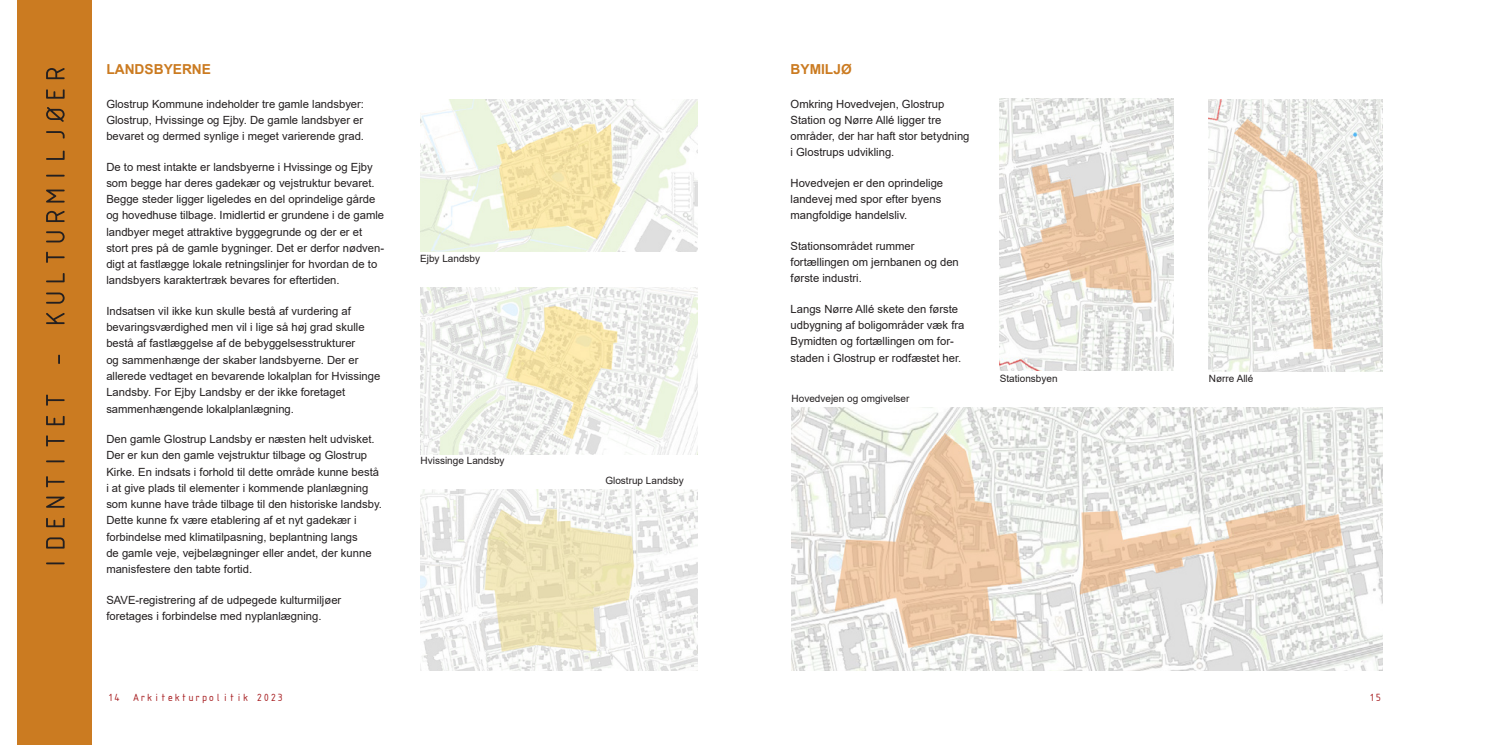
<style>
.page{position:relative;width:1489px;height:745px;background:#fff}
.page>*{position:absolute;margin:0;border:0;box-sizing:border-box;transform-origin:0 0}
.RUBRIK_ORANGE{font:700 13.75px "Arial";color:#cb7b21}
.BRØDTEKST{font:11.25px/16.2px "Arial";color:#231f20}
.t1{font:11.25px "ISOCTEUR";letter-spacing:-.1em;color:#a61c1f}
.BILLEDTEKST{font:10px "Arial";color:#231f20}
</style>
<div class="page">
<img style="left:420px;top:99px;width:277px;height:153px">
<img style="left:420px;top:287px;width:277px;height:167px">
<img style="left:791px;top:407px;width:591px;height:263px">
<img style="left:1208px;top:99px;width:174px;height:272px">
<img style="left:420px;top:489px;width:278px;height:181px">
<img style="left:999px;top:98px;width:174px;height:272px">
<div style="left:18px;top:0;width:74px;height:744px;background:#cb7b21"></div>
<svg style="left:46px;top:68px;width:19px;height:496px"></svg>
<p class="RUBRIK_ORANGE" style="left:106px;top:59px;width:106px">LANDSBYERNE</p>
<p class="RUBRIK_ORANGE" style="left:790px;top:59px;width:63px">BYMILJØ</p>
<p class="BRØDTEKST" style="left:790px;top:95px;width:180px">Omkring Hovedvejen, Glostrup<br>Station og Nørre Allé ligger tre områder, der har haft stor betydning i Glostrups udvikling.</p>
<p class="BRØDTEKST" style="left:790px;top:174px;width:154px">Hovedvejen er den oprindelige landevej med spor efter byens mangfoldige handelsliv.</p>
<p class="BRØDTEKST" style="left:790px;top:237px;width:170px">Stationsområdet rummer fortællingen om jernbanen og den første industri.</p>
<p class="BRØDTEKST" style="left:790px;top:300px;width:175px">Langs Nørre Allé skete den første udbygning af boligområder væk fra Bymidten og fortællingen om for&shy;staden i Glostrup er rodfæstet her.</p>
<p class="BRØDTEKST" style="left:106px;top:95px;width:259px;text-align:justify">Glostrup Kommune indeholder tre gamle landsbyer:<br>Glostrup, Hvissinge og Ejby. De gamle landsbyer er bevaret og dermed synlige i meget varierende grad.</p>
<p class="BRØDTEKST" style="left:106px;top:158px;width:279px">De to mest intakte er landsbyerne i Hvissinge og Ejby som begge har deres gadekær og vejstruktur bevaret.<br>Begge steder ligger ligeledes en del oprindelige gårde og hovedhuse tilbage. Imidlertid er grundene i de gamle landbyer meget attraktive byggegrunde og der er et stort pres på de gamle bygninger. Det er derfor nødven&shy;digt at fastlægge lokale retningslinjer for hvordan de to landsbyers karaktertræk bevares for eftertiden.</p>
<p class="BRØDTEKST" style="left:106px;top:302px;width:275px">Indsatsen vil ikke kun skulle bestå af vurdering af bevaringsværdighed men vil i lige så høj grad skulle bestå af fastlæggelse af de bebyggelsesstrukturer<br>og sammenhænge der skaber landsbyerne. Der er allerede vedtaget en bevarende lokalplan for Hvissinge Landsby. For Ejby Landsby er der ikke foretaget sammenhængende lokalplanlægning.</p>
<p class="BRØDTEKST" style="left:106px;top:430px;width:277px">Den gamle Glostrup Landsby er næsten helt udvisket.<br>Der er kun den gamle vejstruktur tilbage og Glostrup Kirke. En indsats i forhold til dette område kunne bestå i at give plads til elementer i kommende planlægning som kunne have tråde tilbage til den historiske landsby.<br>Dette kunne fx være etablering af et nyt gadekær i forbindelse med klimatilpasning, beplantning langs<br>de gamle veje, vejbelægninger eller andet, der kunne manisfestere den tabte fortid.</p>
<p class="BRØDTEKST" style="left:106px;top:591px;width:236px">SAVE-registrering af de udpegede kulturmiljøer foretages i forbindelse med nyplanlægning.</p>
<p class="BILLEDTEKST" style="left:420px;top:251px;width:62px">Ejby Landsby</p>
<p class="BILLEDTEKST" style="left:791px;top:391px;width:119px">Hovedvejen og omgivelser</p>
<p class="BILLEDTEKST" style="left:420px;top:453px;width:85px">Hvissinge Landsby</p>
<p class="BILLEDTEKST" style="left:605px;top:473px;width:80px">Glostrup Landsby</p>
<p class="BILLEDTEKST" style="left:999px;top:371px;width:59px">Stationsbyen</p>
<p class="BILLEDTEKST" style="left:1208px;top:372px;width:46px">Nørre Allé</p>
<p class="t1" style="left:106px;top:689px;width:179px">14 Arkitekturpolitik 2023</p>
<p class="t1" style="left:1367px;top:690px;width:16px">15</p>
</div>
